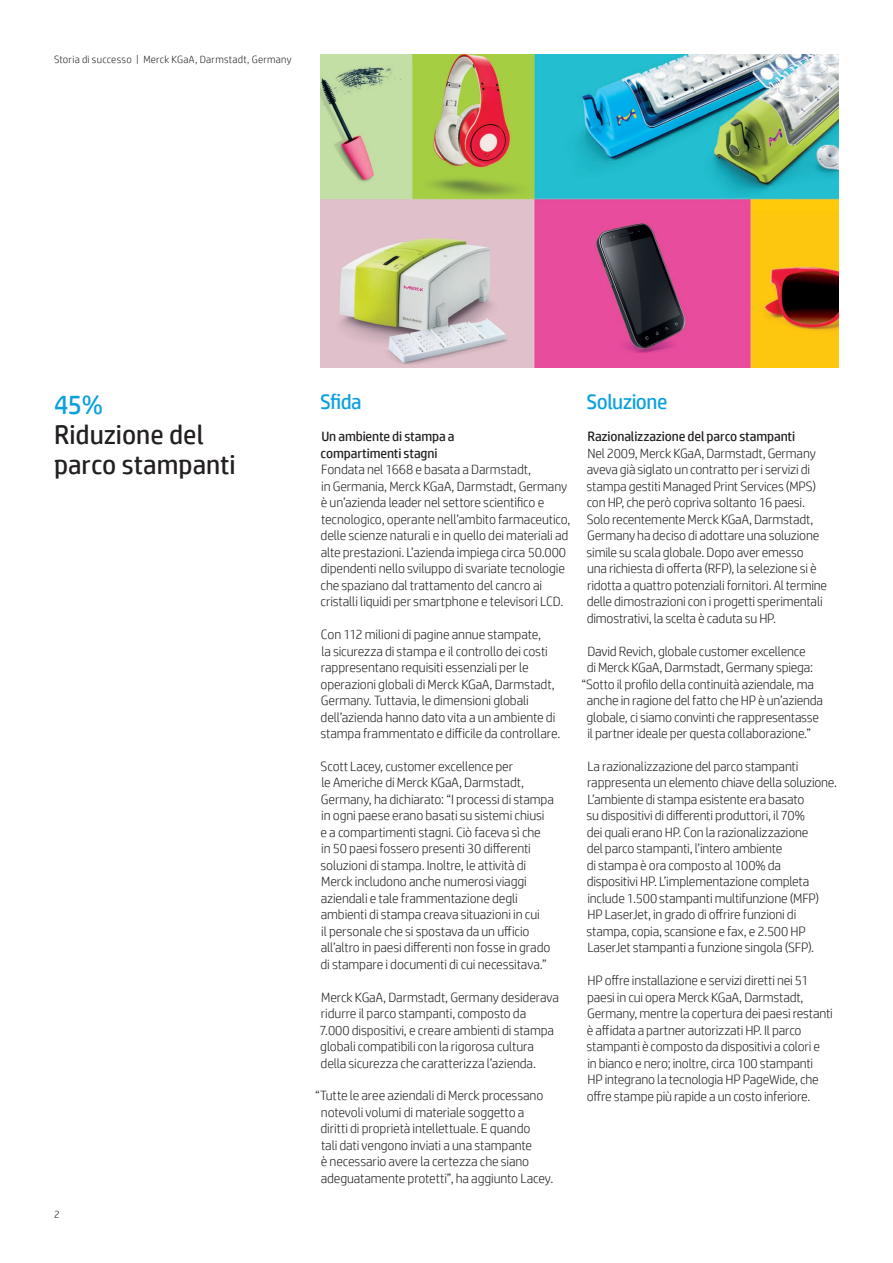
<style>
.page{position:relative;width:893px;height:1263px;background:#fff}
.page>*{position:absolute;margin:0;border:0;box-sizing:border-box;transform-origin:0 0}
.Graphic_text{font:27px/30px "HP Simplified";color:#231f20}
.Subhead_14_16_bold_b{font:21px "HP Simplified";letter-spacing:-.025em;color:#0ca0dd}
.Body{font:300 13.5px/16.5px "HP Simplified";letter-spacing:-.01em;color:#231f20}
.Body_header_bold{font:13.5px/16.5px "HP Simplified";letter-spacing:-.01em;color:#231f20}
.Title_descriptor{font:300 10.5px "HP Simplified";letter-spacing:.025em;color:#231f20}
.Page_number_left{font:300 10.5px "HP Simplified";color:#231f20}
.s1{color:#0ca0dd}
</style>
<div class="page">
<img style="left:320px;top:54px;width:519px;height:314px">
<p class="Title_descriptor" style="left:54px;top:52px;width:239px">Storia di successo | Merck KGaA, Darmstadt, Germany</p>
<p class="Graphic_text" style="left:54px;top:389px;width:183px"><span class="s1">45%<br></span>Riduzione del parco stampanti</p>
<p class="Page_number_left" style="left:54px;top:1207px;width:7px">2</p>
<p class="Subhead_14_16_bold_b" style="left:320px;top:388px;width:43px">Sfida</p>
<p class="Body_header_bold" style="left:321px;top:428px;width:135px">Un ambiente di stampa a compartimenti stagni</p>
<p class="Body" style="left:321px;top:461px;width:251px">Fondata nel 1668 e basata a Darmstadt,<br>in Germania, Merck KGaA, Darmstadt, Germany è un’azienda leader nel settore scientifico e tecnologico, operante nell’ambito farmaceutico, delle scienze naturali e in quello dei materiali ad alte prestazioni. L’azienda impiega circa 50.000 dipendenti nello sviluppo di svariate tecnologie che spaziano dal trattamento del cancro ai cristalli liquidi per smartphone e televisori LCD.</p>
<p class="Body" style="left:320px;top:626px;width:241px">Con 112 milioni di pagine annue stampate,<br>la sicurezza di stampa e il controllo dei costi rappresentano requisiti essenziali per le operazioni globali di Merck KGaA, Darmstadt, Germany. Tuttavia, le dimensioni globali dell’azienda hanno dato vita a un ambiente di stampa frammentato e difficile da controllare.</p>
<p class="Body" style="left:320px;top:757px;width:235px">Scott Lacey, customer excellence per<br>le Americhe di Merck KGaA, Darmstadt, Germany, ha dichiarato: “I processi di stampa in ogni paese erano basati su sistemi chiusi<br>e a compartimenti stagni. Ciò faceva sì che<br>in 50 paesi fossero presenti 30 differenti soluzioni di stampa. Inoltre, le attività di Merck includono anche numerosi viaggi aziendali e tale frammentazione degli ambienti di stampa creava situazioni in cui<br>il personale che si spostava da un ufficio all’altro in paesi differenti non fosse in grado di stampare i documenti di cui necessitava.”</p>
<p class="Body" style="left:319px;top:988px;width:241px">Merck KGaA, Darmstadt, Germany desiderava ridurre il parco stampanti, composto da<br>7.000 dispositivi, e creare ambienti di stampa globali compatibili con la rigorosa cultura della sicurezza che caratterizza l’azienda.</p>
<p class="Body" style="left:321px;top:1087px;width:234px;text-indent:-5px">“Tutte le aree aziendali di Merck processano notevoli volumi di materiale soggetto a diritti di proprietà intellettuale. E quando<br>tali dati vengono inviati a una stampante<br>è necessario avere la certezza che siano adeguatamente protetti”, ha aggiunto Lacey.</p>
<p class="Subhead_14_16_bold_b" style="left:586px;top:388px;width:82px">Soluzione</p>
<p class="Body_header_bold" style="left:587px;top:428px;width:209px">Razionalizzazione del parco stampanti</p>
<p class="Body" style="left:587px;top:444px;width:242px">Nel 2009, Merck KGaA, Darmstadt, Germany aveva già siglato un contratto per i servizi di stampa gestiti Managed Print Services (MPS) con HP, che però copriva soltanto 16 paesi.<br>Solo recentemente Merck KGaA, Darmstadt, Germany ha deciso di adottare una soluzione simile su scala globale. Dopo aver emesso<br>una richiesta di offerta (RFP), la selezione si è ridotta a quattro potenziali fornitori. Al termine delle dimostrazioni con i progetti sperimentali dimostrativi, la scelta è caduta su HP.</p>
<p class="Body" style="left:587px;top:642px;width:220px">David Revich, globale customer excellence</p>
<p class="Body" style="left:587px;top:659px;width:228px">di Merck KGaA, Darmstadt, Germany spiega:</p>
<p class="Body" style="left:581px;top:675px;width:234px">“Sotto il profilo della continuità aziendale, ma</p>
<p class="Body" style="left:587px;top:692px;width:238px">anche in ragione del fatto che HP è un’azienda</p>
<p class="Body" style="left:586px;top:708px;width:234px">globale, ci siamo convinti che rappresentasse</p>
<p class="Body" style="left:587px;top:725px;width:225px">il partner ideale per questa collaborazione.”</p>
<p class="Body" style="left:587px;top:757px;width:252px">La razionalizzazione del parco stampanti rappresenta un elemento chiave della soluzione.<br>L’ambiente di stampa esistente era basato<br>su dispositivi di differenti produttori, il 70%<br>dei quali erano HP. Con la razionalizzazione<br>del parco stampanti, l’intero ambiente<br>di stampa è ora composto al 100% da<br>dispositivi HP. L’implementazione completa include 1.500 stampanti multifunzione (MFP)<br>HP LaserJet, in grado di offrire funzioni di stampa, copia, scansione e fax, e 2.500 HP LaserJet stampanti a funzione singola (SFP).</p>
<p class="Body" style="left:587px;top:972px;width:248px">HP offre installazione e servizi diretti nei 51 paesi in cui opera Merck KGaA, Darmstadt, Germany, mentre la copertura dei paesi restanti è affidata a partner autorizzati HP. Il parco stampanti è composto da dispositivi a colori e<br>in bianco e nero; inoltre, circa 100 stampanti<br>HP integrano la tecnologia HP PageWide, che offre stampe più rapide a un costo inferiore.</p>
</div>
